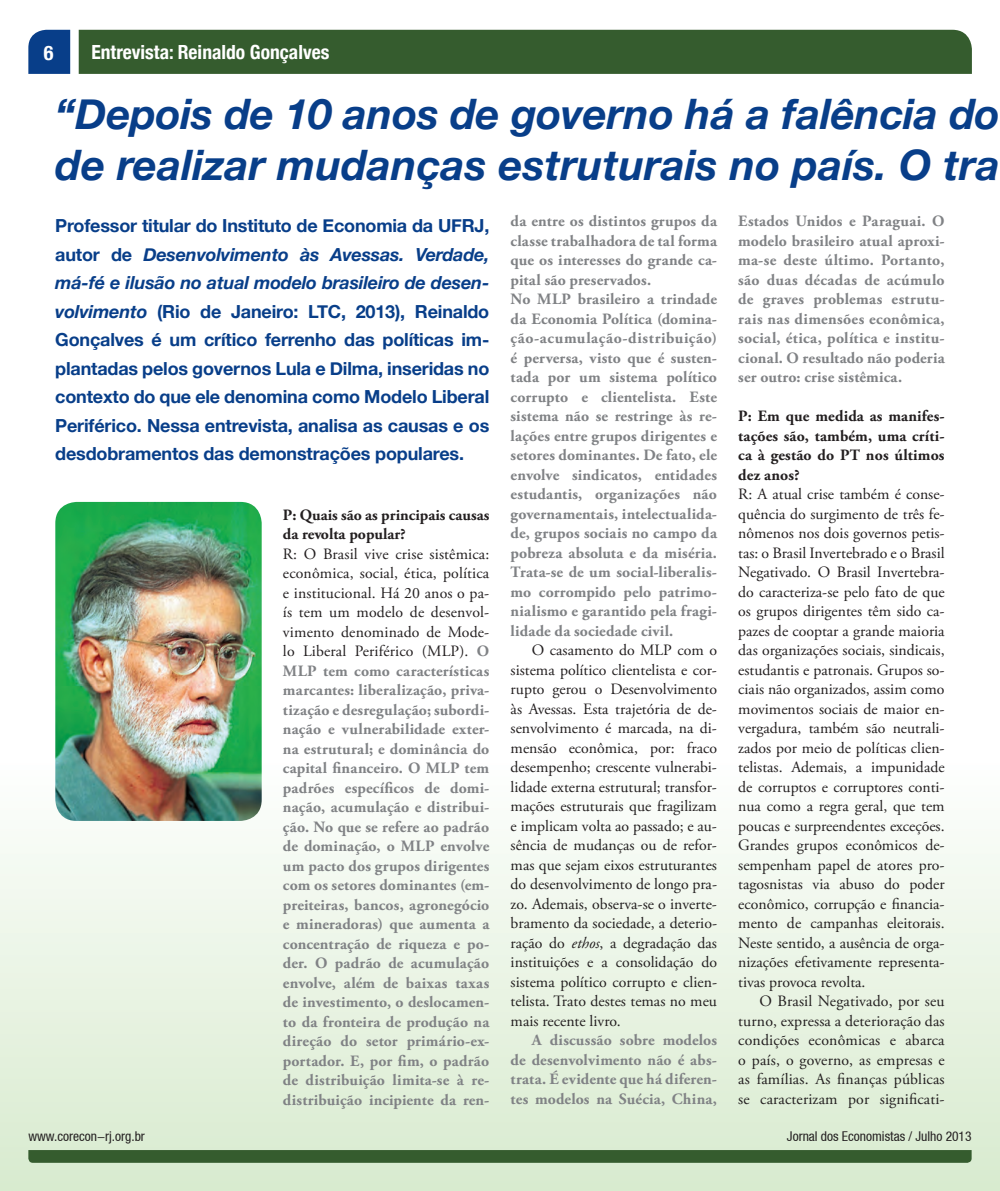
<style>
.page{position:relative;width:1000px;height:1191px;background:#fff}
.page>*{position:absolute;margin:0;border:0;box-sizing:border-box;transform-origin:0 0}
.t1{font:italic 700 42px/50.4px "Helvetica Neue";letter-spacing:.005em;color:#083e89}
.t2{font:700 condensed 20.1px "Helvetica Neue";color:#fff}
.t3{font:700 condensed 19.5px "Helvetica Neue";color:#fff}
.t4{font:700 18px/28.5px "Helvetica Neue";letter-spacing:-.01em;color:#083e89;text-align:justify}
.t5{font:700 15.75px/19.5px "Adobe Garamond Pro";letter-spacing:.01em;color:#808285;text-align:justify}
.t6{font:15.75px/19.5px "Adobe Garamond Pro";color:#231f20;text-align:justify}
.t7{font:700 15.75px/19.5px "Adobe Garamond Pro";letter-spacing:.01em;color:#231f20}
.t8{font:condensed 13.5px "Helvetica Neue LT";color:#231f20}
.s1{font-style:italic}
.s2{font-weight:400;color:#231f20}
</style>
<div class="page">
<svg style="left:999px;top:1113px;width:1px;height:78px"></svg>
<div style="left:0;top:757px;width:999px;height:434px;background:linear-gradient(to bottom,#fefffe,#d8eace)"></div>
<div style="left:79px;top:30px;width:892px;height:44px;background:#355c2e"></div>
<svg style="left:28px;top:30px;width:42px;height:44px;background:#12468e"></svg>
<svg style="left:28px;top:1150px;width:943px;height:12px;background:#355c2e"></svg>
<img style="left:55px;top:502px;width:206px;height:319px">
<img style="left:999px;top:846px;width:1px;height:267px">
<p class="t2" style="left:44px;top:41px;width:11px">6</p>
<p class="t3" style="left:91px;top:41px;width:239px">Entrevista: Reinaldo Gonçalves</p>
<h1 class="t1" style="left:55px;top:88px;width:945px">“Depois de 10 anos de governo há a falência do de realizar mudanças estruturais no país. O tra</h1>
<p class="t4" style="left:55px;top:211px;width:435px">Professor titular do Instituto de Economia da UFRJ, autor de <span class="s1">Desenvolvimento às Avessas. Verdade, má-fé e ilusão no atual modelo brasileiro de desen&shy;volvimento</span> (Rio de Janeiro: LTC, 2013), Reinaldo Gonçalves é um crítico ferrenho das políticas im&shy;plantadas pelos governos Lula e Dilma, inseridas no contexto do que ele denomina como Modelo Liberal Periférico. Nessa entrevista, analisa as causas e os desdobramentos das demonstrações populares.</p>
<p class="t5" style="left:510px;top:212px;width:208px;text-align:left">da entre os distintos grupos da classe trabalhadora de tal forma que os interesses do grande ca&shy;pital são preservados.<br>No MLP brasileiro a trindade da Economia Política (domina&shy;ção-acumulação-distribuição) é perversa, visto que é susten&shy;tada por um sistema político corrupto e clientelista. Este sistema não se restringe às re&shy;lações entre grupos dirigentes e setores dominantes. De fato, ele envolve sindicatos, entidades estudantis, organizações não governamentais, intelectualida&shy;de, grupos sociais no campo da pobreza absoluta e da miséria.<br>Trata-se de um social-liberalis&shy;mo corrompido pelo patrimo&shy;nialismo e garantido pela fragi&shy;lidade da sociedade civil.</p>
<p class="t6" style="left:510px;top:641px;width:208px;text-indent:21px">O casamento do MLP com o sistema político clientelista e cor&shy;rupto gerou o Desenvolvimento às Avessas. Esta trajetória de de&shy;senvolvimento é marcada, na di&shy;mensão econômica, por: fraco desempenho; crescente vulnerabi&shy;lidade externa estrutural; transfor&shy;mações estruturais que fragilizam e implicam volta ao passado; e au&shy;sência de mudanças ou de refor&shy;mas que sejam eixos estruturantes do desenvolvimento de longo pra&shy;zo. Ademais, observa-se o inverte&shy;bramento da sociedade, a deterio&shy;ração do <span class="s1">ethos</span>, a degradação das instituições e a consolidação do sistema político corrupto e clien&shy;telista. Trato destes temas no meu mais recente livro.</p>
<p class="t5" style="left:510px;top:1031px;width:208px;text-indent:21px">A discussão sobre modelos de desenvolvimento não é abs&shy;trata. É evidente que há diferen&shy;tes modelos na Suécia, China,</p>
<p class="t7" style="left:283px;top:505px;width:208px">P: Quais são as principais causas da revolta popular?</p>
<p class="t5" style="left:283px;top:544px;width:208px"><span class="s2">R: O Brasil vive crise sistêmica: econômica, social, ética, política e institucional. Há 20 anos o pa&shy;ís tem um modelo de desenvol&shy;vimento denominado de Mode&shy;lo Liberal Periférico (MLP).</span> O MLP tem como características marcantes: liberalização, priva&shy;tização e desregulação; subordi&shy;nação e vulnerabilidade exter&shy;na estrutural; e dominância do capital financeiro. O MLP tem padrões específicos de domi&shy;nação, acumulação e distribui&shy;ção. No que se refere ao padrão de dominação, o MLP envolve um pacto dos grupos dirigentes com os setores dominantes (em&shy;preiteiras, bancos, agronegócio e mineradoras) que aumenta a concentração de riqueza e po&shy;der. O padrão de acumulação envolve, além de baixas taxas de investimento, o deslocamen&shy;to da fronteira de produção na direção do setor primário-ex&shy;portador. E, por fim, o padrão de distribuição limita-se à re&shy;distribuição incipiente da ren-</p>
<p class="t5" style="left:738px;top:212px;width:208px">Estados Unidos e Paraguai. O modelo brasileiro atual aproxi&shy;ma-se deste último. Portanto, são duas décadas de acúmulo de graves problemas estrutu&shy;rais nas dimensões econômica, social, ética, política e institu&shy;cional. O resultado não poderia ser outro: crise sistêmica.</p>
<p class="t7" style="left:738px;top:407px;width:208px;text-align:justify">P: Em que medida as manifes&shy;tações são, também, uma críti&shy;ca à gestão do PT nos últimos dez anos?</p>
<p class="t6" style="left:738px;top:485px;width:208px">R: A atual crise também é conse&shy;quência do surgimento de três fe&shy;nômenos nos dois governos petis&shy;tas: o Brasil Invertebrado e o Brasil Negativado. O Brasil Invertebra&shy;do caracteriza-se pelo fato de que os grupos dirigentes têm sido ca&shy;pazes de cooptar a grande maioria das organizações sociais, sindicais, estudantis e patronais. Grupos so&shy;ciais não organizados, assim como movimentos sociais de maior en&shy;vergadura, também são neutrali&shy;zados por meio de políticas clien&shy;telistas. Ademais, a impunidade de corruptos e corruptores conti&shy;nua como a regra geral, que tem poucas e surpreendentes exceções.<br>Grandes grupos econômicos de&shy;sempenham papel de atores pro&shy;tagosnistas via abuso do poder econômico, corrupção e financia&shy;mento de campanhas eleitorais.<br>Neste sentido, a ausência de orga&shy;nizações efetivamente representa&shy;tivas provoca revolta.</p>
<p class="t6" style="left:738px;top:992px;width:208px;text-indent:21px">O Brasil Negativado, por seu turno, expressa a deterioração das condições econômicas e abarca o país, o governo, as empresas e as famílias. As finanças públicas se caracterizam por significati-</p>
<p class="t8" style="left:28px;top:1128px;width:118px">www.corecon-rj.org.br</p>
<p class="t8" style="left:786px;top:1128px;width:186px">Jornal dos Economistas / Julho 2013</p>
</div>
